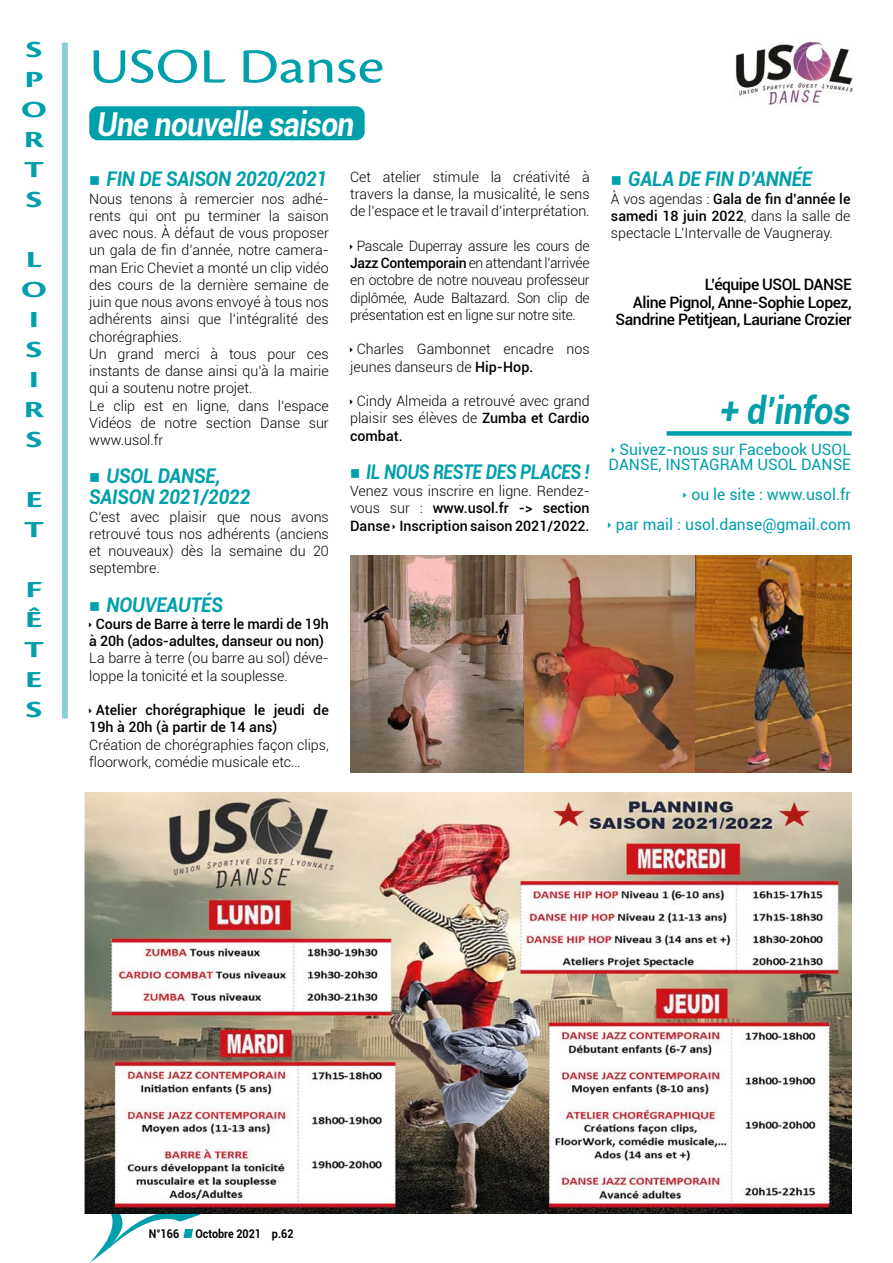
<style>
.page{position:relative;width:893px;height:1263px;background:#fff}
.page>*{position:absolute;margin:0;border:0;box-sizing:border-box;transform-origin:0 0}
.t1{font:51px "Cronos Pro";color:#009fac;scale:1.2 1}
.t2{font:italic 700 37.5px "Roboto";letter-spacing:-.01em;color:#009fac;scale:.91 1}
.t3{font:italic 700 33px "Roboto";letter-spacing:-.02em;color:#fff;scale:.9 1}
.t4{font:700 24px/30px "Cronos Pro";color:#009fac;scale:1.5 1}
.t5{font:italic 700 20.25px/21px "Roboto";letter-spacing:-.01em;color:#009fac;scale:.92 1}
.t6{font:italic 700 20.25px "Roboto";letter-spacing:-.01em;color:#009fac;scale:.85 1}
.t7{font:15.75px/15px "Roboto";color:#009fac;text-align:right}
.t8{font:500 15.75px/17.2px "Roboto";letter-spacing:-.03em;color:#000;text-align:right}
.t9{font:300 14.25px/17.2px "Roboto";color:#000;text-align:justify}
.t10{font:500 14.25px/17.2px "Roboto";color:#000;text-align:center}
.t11{font:700 12px "Roboto";color:#000;scale:.9 1}
.s1{font-weight:500}
.s2{font-weight:300}
</style>
<div class="page">
<div style="left:62px;top:43px;width:6px;height:675px;background:#8ecfd7"></div>
<svg style="left:85px;top:1213px;width:115px;height:50px"></svg>
<img style="left:736px;top:41px;width:117px;height:65px">
<div style="left:89px;top:106px;width:276px;height:34px;background:#009fac;border-radius:9px"></div>
<img style="left:84px;top:792px;width:768px;height:421px">
<img style="left:351px;top:556px;width:501px;height:217px">
<div style="left:666px;top:431px;width:186px;height:5px;background:#009fac"></div>
<h3 class="t4" style="left:21px;top:35px;width:19px">S<br>P<br>O<br>R<br>T<br>S</h3>
<h3 class="t4" style="left:21px;top:245px;width:19px;text-align:center">L<br>O<br>I<br>S<br>I<br>R<br>S</h3>
<h3 class="t4" style="left:24px;top:485px;width:15px">E<br>T</h3>
<h3 class="t4" style="left:24px;top:575px;width:15px;text-align:justify">F Ê T E S</h3>
<h1 class="t1" style="left:89px;top:37px;width:247px">USOL Danse</h1>
<h3 class="t3" style="left:97px;top:101px;width:287px">Une nouvelle saison</h3>
<h3 class="t5" style="left:89px;top:168px;width:260px">■ FIN DE SAISON 2020/2021</h3>
<p class="t9" style="left:89px;top:189px;width:241px;text-align:left">Nous tenons à remercier nos adhé&shy;rents qui ont pu terminer la saison avec nous. À défaut de vous proposer un gala de fin d’année, notre camera&shy;man Eric Cheviet a monté un clip vidéo des cours de la dernière semaine de juin que nous avons envoyé à tous nos adhérents ainsi que l’intégralité des chorégraphies.<br>Un grand merci à tous pour ces instants de danse ainsi qu’à la mairie qui a soutenu notre projet.<br>Le clip est en ligne, dans l’espace<br>Vidéos de notre section Danse sur www.usol.fr</p>
<h3 class="t5" style="left:89px;top:465px;width:177px">■ USOL DANSE,<br>SAISON 2021/2022</h3>
<p class="t9" style="left:89px;top:507px;width:241px">C’est avec plaisir que nous avons retrouvé tous nos adhérents (anciens et nouveaux) dès la semaine du 20 septembre.</p>
<h3 class="t5" style="left:89px;top:593px;width:147px">■ NOUVEAUTÉS</h3>
<p class="t10" style="left:89px;top:615px;width:241px">Cours de Barre à terre le mardi de 19h à 20h (ados-adultes, danseur ou non)</p>
<p class="t9" style="left:89px;top:649px;width:241px">La barre à terre (ou barre au sol) déve&shy;loppe la tonicité et la souplesse.</p>
<p class="t10" style="left:89px;top:701px;width:241px;text-align:left;text-indent:7px">Atelier chorégraphique le jeudi de<br>19h à 20h (à partir de 14 ans)</p>
<p class="t9" style="left:89px;top:735px;width:241px">Création de chorégraphies façon clips, floorwork, comédie musicale etc…</p>
<p class="t9" style="left:350px;top:168px;width:241px">Cet atelier stimule la créativité à travers la danse, la musicalité, le sens de l’espace et le travail d’interprétation.</p>
<p class="t9" style="left:350px;top:237px;width:241px;text-indent:7px">Pascale Duperray assure les cours de <span class="s1">Jazz Contemporain</span> en attendant l’arrivée en octobre de notre nouveau professeur diplômée, Aude Baltazard. Son clip de présentation est en ligne sur notre site.</p>
<p class="t9" style="left:350px;top:340px;width:241px;text-indent:7px">Charles Gambonnet encadre nos jeunes danseurs de <span class="s1">Hip-Hop.</span></p>
<p class="t9" style="left:350px;top:392px;width:241px;text-indent:7px">Cindy Almeida a retrouvé avec grand plaisir ses élèves de <span class="s1">Zumba et Cardio combat.</span></p>
<h3 class="t6" style="left:350px;top:457px;width:283px">■ IL NOUS RESTE DES PLACES !</h3>
<p class="t10" style="left:350px;top:482px;width:241px;text-align:justify"><span class="s2">Venez vous inscrire en ligne. Rendez&shy;vous sur :</span> www.usol.fr -&gt; section Danse Inscription saison 2021/2022.</p>
<h3 class="t5" style="left:611px;top:168px;width:220px">■ GALA DE FIN D’ANNÉE</h3>
<p class="t9" style="left:611px;top:189px;width:241px">À vos agendas : <span class="s1">Gala de fin d’année le samedi 18 juin 2022</span>, dans la salle de spectacle L’Intervalle de Vaugneray.</p>
<p class="t8" style="left:616px;top:275px;width:238px">L’équipe USOL DANSE<br>Aline Pignol, Anne-Sophie Lopez,<br>Sandrine Petitjean, Lauriane Crozier</p>
<h2 class="t2" style="left:721px;top:384px;width:144px">+ d’infos</h2>
<p class="t7" style="left:608px;top:441px;width:244px">Suivez-nous sur Facebook USOL<br>DANSE, INSTAGRAM USOL DANSE</p>
<p class="t7" style="left:616px;top:479px;width:237px;line-height:30px">ou le site : www.usol.fr<br>par mail : usol.danse@gmail.com</p>
<p class="t11" style="left:149px;top:1225px;width:35px">N°166</p>
<p class="t11" style="left:195px;top:1225px;width:111px">Octobre 2021 p.62</p>
</div>
